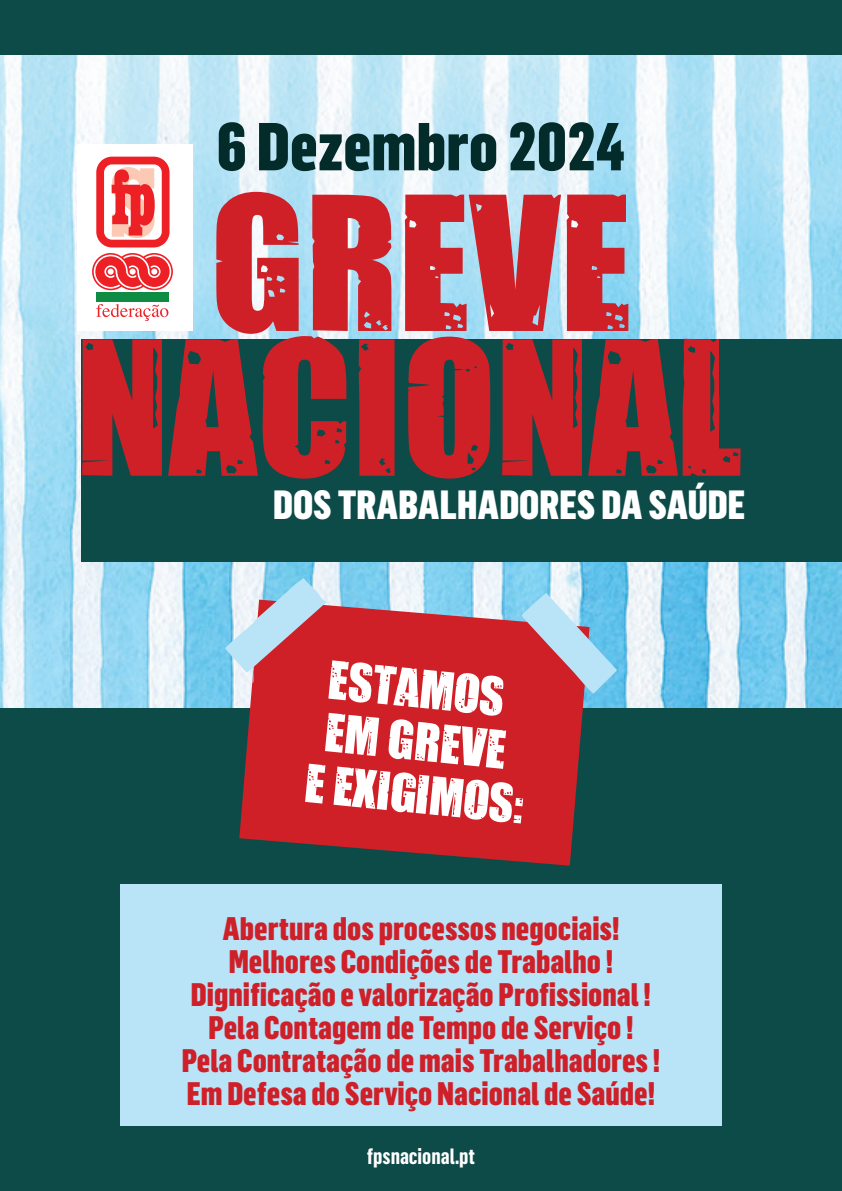
<style>
.page{position:relative;width:842px;height:1191px;background:#0d4b48}
.page>*{position:absolute;margin:0;border:0;box-sizing:border-box;transform-origin:0 0}
.t1{font:172.3px/144.7px "Impacted 20";color:#cf2027;text-align:center}
.t2{font:900 66.4px "Flama Condensed";color:#032b2a}
.t3{font:48.5px/52.5px "Impacted 20";color:#fff}
.t4{font:900 40px "Flama Condensed";color:#fff}
.t5{font:900 32px/33px "Flama Condensed";color:#cf2029;text-align:center}
.t6{font:700 21.7px "Flama Condensed";color:#fff}
</style>
<div class="page">
<img style="left:0;top:56px;width:842px;height:651px">
<div style="left:77px;top:144px;width:116px;height:186px;background:#fff"></div>
<svg style="left:92px;top:253px;width:81px;height:37px"></svg>
<div style="left:97px;top:292px;width:72px;height:10px;background:#0f8c44"></div>
<svg style="left:96px;top:157px;width:74px;height:90px"></svg>
<svg style="left:96px;top:304px;width:72px;height:17px"></svg>
<div style="left:82px;top:339px;width:760px;height:222px;background:#0d4b48"></div>
<svg style="left:239px;top:599px;width:350px;height:266px;background:#bc2b32"></svg>
<svg style="left:225px;top:577px;width:104px;height:106px;background:#c09eac"></svg>
<svg style="left:521px;top:593px;width:96px;height:101px;background:#aba1b5"></svg>
<div style="left:120px;top:884px;width:602px;height:242px;background:#b9e4f7"></div>
<h2 class="t2" style="left:217px;top:104px;width:410px">6 Dezembro 2024</h2>
<h1 class="t1" style="left:76px;top:186px;width:668px">GREVE<br>NACIONAL</h1>
<p class="t4" style="left:273px;top:479px;width:474px">DOS TRABALHADORES DA SAÚDE</p>
<h3 class="t3" style="left:319px;top:650px;width:221px;rotate:6deg">estamos em Greve<br>e exigimos:</h3>
<p class="t5" style="left:182px;top:911px;width:480px">Abertura dos processos negociais!<br>Melhores Condições de Trabalho !<br>Dignificação e valorização Profissional !<br>Pela Contagem de Tempo de Serviço !<br>Pela Contratação de mais Trabalhadores !<br>Em Defesa do Serviço Nacional de Saúde!</p>
<p class="t6" style="left:367px;top:1142px;width:110px">fpsnacional.pt</p>
</div>
